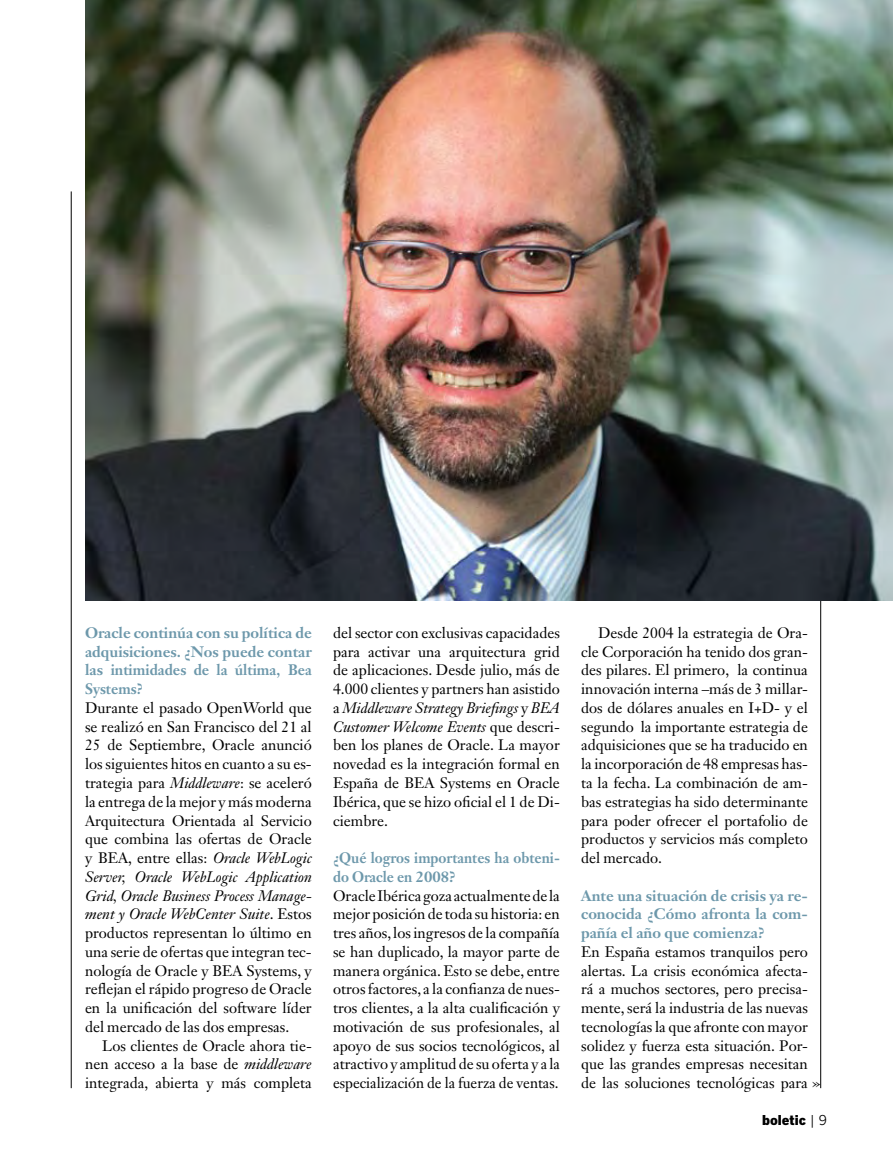
<style>
.page{position:relative;width:893px;height:1170px;background:#fff}
.page>*{position:absolute;margin:0;border:0;box-sizing:border-box;transform-origin:0 0}
.t1{font:15px/18.8px "Janson Text LT Std";color:#000;text-align:justify}
.t2{font:700 15px/18.8px "Janson Text LT Std";color:#6d98ab;text-align:justify}
.t3{font:700 15px/18.8px "Janson Text LT Std";color:#6d98ab;scale:.92 1}
.t4{font:900 13.5px "Benton Gothic";color:#000}
.s1{font-style:italic}
.s2{font-weight:400}
</style>
<div class="page">
<hr style="left:71px;top:191px;width:1px;height:897px;background:#000">
<hr style="left:820px;top:191px;width:1px;height:897px;background:#000">
<img style="left:85px;top:0;width:808px;height:600px">
<p class="t2" style="left:85px;top:623px;width:228px">Oracle continúa con su política de adquisiciones. ¿Nos puede contar las intimidades de la última, Bea Systems?</p>
<p class="t1" style="left:85px;top:698px;width:228px">Durante el pasado OpenWorld que se realizó en San Francisco del 21 al 25 de Septiembre, Oracle anunció los siguientes hitos en cuanto a su es&shy;trategia para <span class="s1">Middleware</span>: se aceleró la entrega de la mejor y más moderna Arquitectura Orientada al Servicio que combina las ofertas de Oracle y BEA, entre ellas: <span class="s1">Oracle WebLogic Server, Oracle WebLogic Application Grid, Oracle Business Process Manage&shy;ment y Oracle WebCenter Suite</span>. Estos productos representan lo último en una serie de ofertas que integran tec&shy;nología de Oracle y BEA Systems, y reflejan el rápido progreso de Oracle en la unificación del software líder del mercado de las dos empresas.</p>
<p class="t1" style="left:85px;top:1035px;width:228px;text-indent:17px">Los clientes de Oracle ahora tie&shy;nen acceso a la base de <span class="s1">middleware </span>integrada, abierta y más completa</p>
<p class="t1" style="left:333px;top:623px;width:228px">del sector con exclusivas capacidades para activar una arquitectura grid de aplicaciones. Desde julio, más de 4.000 clientes y partners han asistido a <span class="s1">Middleware Strategy Briefings</span> y <span class="s1">BEA Customer Welcome Events</span> que descri&shy;ben los planes de Oracle. La mayor novedad es la integración formal en España de BEA Systems en Oracle Ibérica, que se hizo oficial el 1 de Di&shy;ciembre.</p>
<p class="t3" style="left:333px;top:848px;width:248px">¿Qué logros importantes ha obteni&shy;do Oracle en 2008?</p>
<p class="t1" style="left:333px;top:885px;width:228px">Oracle Ibérica goza actualmente de la mejor posición de toda su historia: en tres años, los ingresos de la compañía se han duplicado, la mayor parte de manera orgánica. Esto se debe, entre otros factores, a la confianza de nues&shy;tros clientes, a la alta cualificación y motivación de sus profesionales, al apoyo de sus socios tecnológicos, al atractivo y amplitud de su oferta y a la especialización de la fuerza de ventas.</p>
<p class="t1" style="left:581px;top:623px;width:228px;text-indent:17px">Desde 2004 la estrategia de Ora&shy;cle Corporación ha tenido dos gran&shy;des pilares. El primero, la continua innovación interna –más de 3 millar&shy;dos de dólares anuales en I+D- y el segundo la importante estrategia de adquisiciones que se ha traducido en la incorporación de 48 empresas has&shy;ta la fecha. La combinación de am&shy;bas estrategias ha sido determinante para poder ofrecer el portafolio de productos y servicios más completo del mercado.</p>
<p class="t2" style="left:581px;top:885px;width:228px">Ante una situación de crisis ya re&shy;conocida ¿Cómo afronta la com&shy;pañía el año que comienza?</p>
<p class="t1" style="left:581px;top:942px;width:241px;text-align:left">En España estamos tranquilos pero alertas. La crisis económica afecta&shy;rá a muchos sectores, pero precisa&shy;mente, será la industria de las nuevas tecnologías la que afronte con mayor solidez y fuerza esta situación. Por&shy;que las grandes empresas necesitan de las soluciones tecnológicas para »</p>
<p class="t4" style="left:762px;top:1111px;width:66px">boletic <span class="s2">| 9</span></p>
</div>
